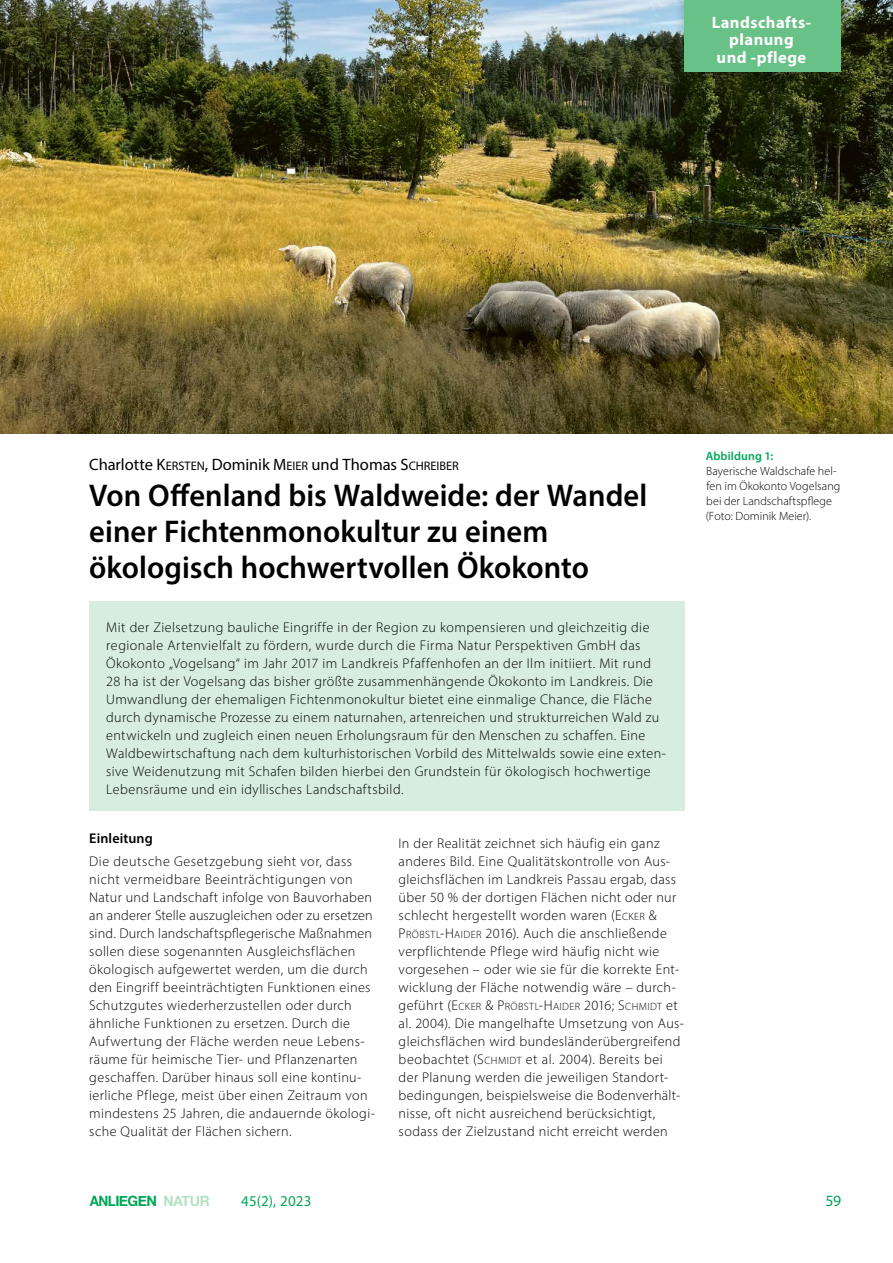
<style>
.page{position:relative;width:893px;height:1263px;background:#fff}
.page>*{position:absolute;margin:0;border:0;box-sizing:border-box;transform-origin:0 0}
.H__Haupttitel{font:600 31.5px/36px "Myriad Pro";color:#000}
.Autor{font:16.5px "Myriad Pro";letter-spacing:-.005em;color:#000}
.t1{font:700 16.5px/17.2px "Myriad Pro";letter-spacing:.03em;color:#fff;text-align:center}
.t2{font:15.75px "Myriad Pro";color:#00a657}
.t3{font:15px "Myriad Pro";letter-spacing:.01em;color:#00a657}
.t4{font:700 14.25px "Helvetica Neue";letter-spacing:-.035em;color:#00a657;scale:.94 1}
.P__Fließtext_2Sp{font:300 14.1px/18px "Myriad Pro";letter-spacing:.025em;color:#000}
.H1__Headline_Fliess{font:600 14.1px "Myriad Pro";letter-spacing:.01em;color:#000}
.Bildlegende_linksbün{font:300 12px/15px "Myriad Pro";letter-spacing:.005em;color:#000}
.Bildlegende_Headline{font:600 12px "Myriad Pro";letter-spacing:.01em;color:#00a657}
.P__Fließtext_2Sp-2{font:300 10.65px "Myriad Pro";letter-spacing:.04em;color:#000}
.s1{font-style:inherit}
.s2{font-size:12.3px}
.s3{font-size:10.65px}
.s4{font-size:14.1px}
.s5{color:rgb(104 193 135/.5)}
</style>
<div class="page">
<div style="left:89px;top:601px;width:596px;height:210px;background:#d7eddf"></div>
<img style="left:0;top:0;width:893px;height:434px">
<div style="left:674px;top:0;width:184px;height:89px;background:#000;opacity:.4"></div>
<div style="left:685px;top:0;width:156px;height:71px;background:#68c187"></div>
<p class="t1" style="left:712px;top:13px;width:101px">Landschafts&shy;planung<br>und -pflege</p>
<p class="Autor" style="left:89px;top:454px;width:371px">Charlotte <span class="s1">K</span><span class="s2">ERSTEN</span>, Dominik <span class="s1">M</span><span class="s2">EIER</span> und Thomas <span class="s1">S</span><span class="s2">CHREIBER</span></p>
<p class="H__Haupttitel" style="left:89px;top:476px;width:560px">Von Offenland bis Waldweide: der Wandel einer Fichtenmonokultur zu einem ökologisch hochwertvollen Ökokonto</p>
<p class="P__Fließtext_2Sp" style="left:106px;top:618px;width:561px">Mit der Zielsetzung bauliche Eingriffe in der Region zu kompensieren und gleichzeitig die regionale Artenvielfalt zu fördern, wurde durch die Firma Natur Perspektiven GmbH das Ökokonto „Vogelsang“ im Jahr 2017 im Landkreis Pfaffenhofen an der Ilm initiiert. Mit rund 28 ha ist der Vogelsang das bisher größte zusammenhängende Ökokonto im Landkreis. Die Umwandlung der ehemaligen Fichtenmonokultur bietet eine einmalige Chance, die Fläche durch dynamische Prozesse zu einem naturnahen, artenreichen und strukturreichen Wald zu entwickeln und zugleich einen neuen Erholungsraum für den Menschen zu schaffen. Eine Waldbewirtschaftung nach dem kulturhistorischen Vorbild des Mittelwalds sowie eine exten&shy;sive Weidenutzung mit Schafen bilden hierbei den Grundstein für ökologisch hochwertige Lebensräume und ein idyllisches Landschaftsbild.</p>
<h1 class="H1__Headline_Fliess" style="left:89px;top:829px;width:65px">Einleitung</h1>
<p class="P__Fließtext_2Sp" style="left:89px;top:852px;width:287px">Die deutsche Gesetzgebung sieht vor, dass nicht vermeidbare Beeinträchtigungen von Natur und Landschaft infolge von Bauvorhaben an anderer Stelle auszugleichen oder zu ersetzen sind. Durch landschaftspflegerische Maßnahmen sollen diese sogenannten Ausgleichsflächen ökologisch aufgewertet werden, um die durch den Eingriff beeinträchtigten Funktionen eines Schutzgutes wiederherzustellen oder durch ähnliche Funktionen zu ersetzen. Durch die Aufwertung der Fläche werden neue Lebens&shy;räume für heimische Tier- und Pflanzenarten geschaffen. Darüber hinaus soll eine kontinu&shy;ierliche Pflege, meist über einen Zeitraum von mindestens 25 Jahren, die andauernde ökologi&shy;sche Qualität der Flächen sichern.</p>
<p class="P__Fließtext_2Sp" style="left:399px;top:834px;width:282px">In der Realität zeichnet sich häufig ein ganz anderes Bild. Eine Qualitätskontrolle von Aus&shy;gleichsflächen im Landkreis Passau ergab, dass über 50 % der dortigen Flächen nicht oder nur schlecht hergestellt worden waren (<span class="s1">E</span><span class="s3">CKER</span> &amp; <span class="s1">P</span><span class="s3">RÖBSTL</span><span class="s1">-H</span><span class="s3">AIDER</span> 2016). Auch die anschließende verpflichtende Pflege wird häufig nicht wie vorgesehen – oder wie sie für die korrekte Ent&shy;wicklung der Fläche notwendig wäre – durch-</p>
<p class="P__Fließtext_2Sp-2" style="left:399px;top:1000px;width:281px"><span class="s4">geführt (</span><span class="s4">E</span>CKER <span class="s4">&amp; P</span>RÖBSTL<span class="s4">-H</span>AIDER <span class="s4">2016;</span> <span class="s4">S</span>CH MIDT <span class="s4">et</span></p>
<p class="P__Fließtext_2Sp" style="left:399px;top:1014px;width:287px">al. 2004). Die mangelhafte Umsetzung von Aus&shy;gleichsflächen wird bundesländerübergreifend beobachtet (<span class="s1">S</span><span class="s3">CH MIDT</span> et al. 2004). Bereits bei der Planung werden die jeweiligen Standort&shy;bedingungen, beispielsweise die Bodenverhält&shy;nisse, oft nicht ausreichend berücksichtigt, sodass der Zielzustand nicht erreicht werden</p>
<p class="Bildlegende_Headline" style="left:706px;top:448px;width:69px">Abbildung 1:</p>
<p class="Bildlegende_linksbün" style="left:706px;top:463px;width:136px">Bayerische Waldschafe hel&shy;fen im Ökokonto Vogelsang bei der Landschaftspflege (Foto: Dominik Meier).</p>
<p class="t4" style="left:90px;top:1189px;width:129px">ANLIEGEN <span class="s5">NATUR</span></p>
<p class="t3" style="left:241px;top:1191px;width:72px">45(2), 2023</p>
<p class="t2" style="left:825px;top:1191px;width:17px">59</p>
</div>
